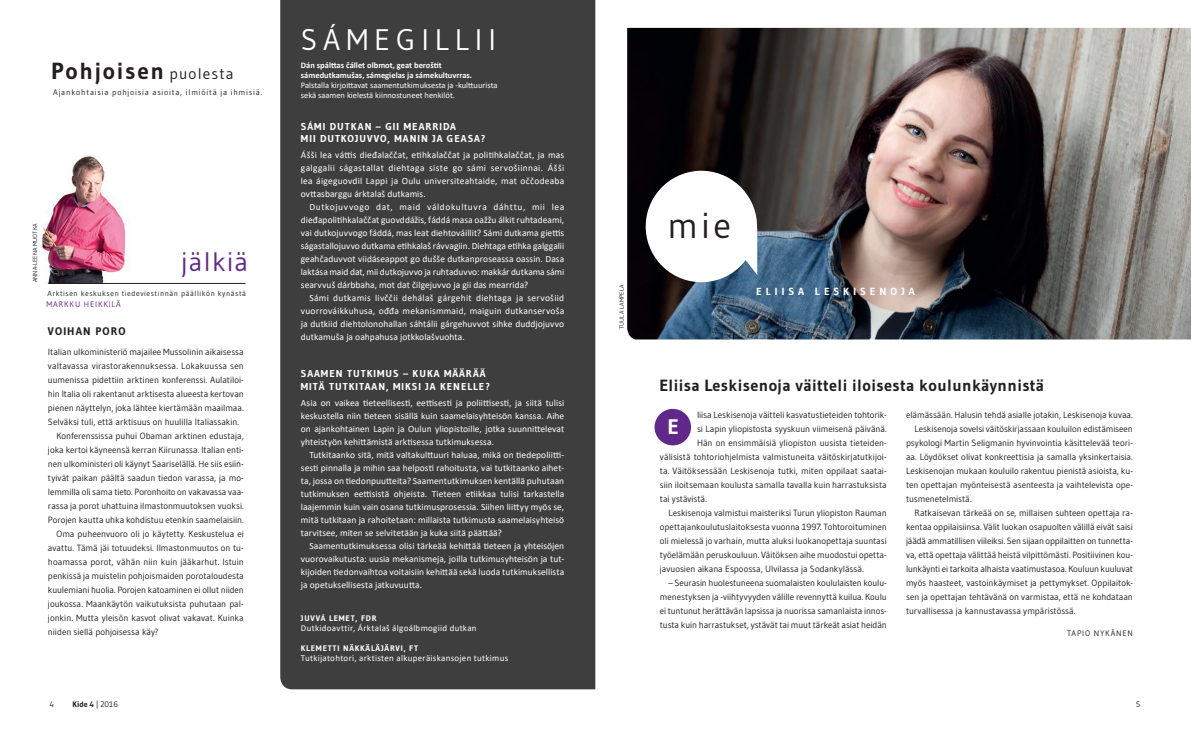
<style>
.page{position:relative;width:1191px;height:735px;background:#fff}
.page>*{position:absolute;margin:0;border:0;box-sizing:border-box;transform-origin:0 0}
.Lyhyet_leipäteksti{font:48.9px "Gudea";color:#fff}
.t1{font:36px "Gudea";color:#231f20}
.t2{font:29.7px "Gudea";letter-spacing:.2em;color:#fff}
.t3{font:26.7px "Gudea";letter-spacing:.05em;color:#602889}
.t4{font:700 23.3px "Gudea";letter-spacing:.075em;color:#231f20}
.t5{font:700 21px "Gudea";color:#fff}
.t6{font:700 16.2px "Gudea";letter-spacing:.025em;color:#231f20}
.t7{font:15.4px "Gudea";letter-spacing:.075em;color:#231f20}
.versaali_otsikko{font:700 11px "Gudea";letter-spacing:.1em;color:#231f20}
.Tekijä_nimi{font:700 10.3px "Gudea";letter-spacing:.395em;color:#fff}
.Lyhyet_otsikko{font:700 10px/12px "Gudea";letter-spacing:.1em;color:#fff}
.Lyhyet_leipäteksti-2{font:9.5px/13px "Calibri";letter-spacing:.005em;color:#fff;text-align:justify}
.Lyhyet_leipäteksti-3{font:9px/14px "Gudea";letter-spacing:-.005em;color:#231f20;text-align:justify}
.Lyhyet_ensileipäteks{font:9px/14px "Gudea";letter-spacing:-.005em;color:#231f20;text-align:justify}
.t8{font:9px "Calibri";letter-spacing:.03em;color:#fff}
.t9{font:8.5px/10px "Calibri";color:#fff}
.t10{font:700 8.5px "Calibri";color:#fff}
.t11{font:8px "Gudea";letter-spacing:.1em;color:#231f20}
.t12{font:700 8px "Gudea";letter-spacing:.1em;color:#fff}
.t13{font:8px "Gudea";letter-spacing:.1em;color:#602889}
.t14{font:700 8px "Gudea";color:#231f20}
.t15{font:7.5px "Gudea";letter-spacing:.075em;color:#231f20}
.t16{font:6px "Gudea";letter-spacing:.02em;color:#231f20}
.s1{font-weight:400}
</style>
<div class="page">
<img style="left:627px;top:28px;width:564px;height:311px">
<div style="left:280px;top:0;width:315px;height:689px;background:#3e3e3f"></div>
<div style="left:654px;top:408px;width:37px;height:37px;background:#602889;border-radius:50%"></div>
<svg style="left:644px;top:169px;width:114px;height:114px"></svg>
<img style="left:41px;top:155px;width:93px;height:128px">
<hr style="left:49px;top:283px;width:196px;height:1px;background:#231f20">
<p class="t4" style="left:51px;top:56px;width:114px">Pohjoisen</p>
<p class="t7" style="left:169px;top:64px;width:66px">puolesta</p>
<p class="t11" style="left:53px;top:87px;width:210px">Ajankohtaisia pohjoisia asioita, ilmiöitä ja ihmisiä.</p>
<p class="t16" style="left:31px;top:282px;width:60px;rotate:-90deg">ANNA-LEENA MUOTKA</p>
<p class="t3" style="left:181px;top:244px;width:68px">jälkiä</p>
<p class="t15" style="left:47px;top:288px;width:200px">Arktisen keskuksen tiedeviestinnän päällikön kynästä</p>
<p class="t13" style="left:46px;top:299px;width:76px">MARKKU HEIKKILÄ</p>
<p class="versaali_otsikko" style="left:48px;top:324px;width:79px">VOIHAN PORO</p>
<p class="Lyhyet_ensileipäteks" style="left:48px;top:344px;width:197px">Italian ulkoministeriö majailee Mussolinin aikaisessa valtavassa virastorakennuksessa. Lokakuussa sen uumenissa pidettiin arktinen konferenssi. Aulatiloi&shy;hin Italia oli rakentanut arktisesta alueesta kertovan pienen näyttelyn, joka lähtee kiertämään maailmaa.<br>Selväksi tuli, että arktisuus on huulilla Italiassakin.</p>
<p class="Lyhyet_leipäteksti-3" style="left:48px;top:428px;width:197px;text-indent:9px">Konferenssissa puhui Obaman arktinen edustaja, joka kertoi käyneensä kerran Kiirunassa. Italian enti&shy;nen ulkoministeri oli käynyt Saariselällä. He siis esiin&shy;tyivät paikan päältä saadun tiedon varassa, ja mo&shy;lemmilla oli sama tieto. Poronhoito on vakavassa vaa&shy;rassa ja porot uhattuina ilmastonmuutoksen vuoksi.<br>Porojen kautta uhka kohdistuu etenkin saamelaisiin.</p>
<p class="Lyhyet_leipäteksti-3" style="left:48px;top:526px;width:197px;text-indent:9px">Oma puheenvuoro oli jo käytetty. Keskustelua ei avattu. Tämä jäi totuudeksi. Ilmastonmuutos on tu&shy;hoamassa porot, vähän niin kuin jääkarhut. Istuin penkissä ja muistelin pohjoismaiden porotaloudesta kuulemiani huolia. Porojen katoaminen ei ollut niiden joukossa. Maankäytön vaikutuksista puhutaan pal&shy;jonkin. Mutta yleisön kasvot olivat vakavat. Kuinka niiden siellä pohjoisessa käy?</p>
<p class="t2" style="left:301px;top:21px;width:197px">SÁMEGILLII</p>
<p class="t10" style="left:301px;top:59px;width:142px">Dán spálttas čállet olbmot, geat beroštit</p>
<p class="t10" style="left:301px;top:69px;width:173px">sámedutkamušas, sámegielas ja sámekultuvrras.</p>
<p class="t9" style="left:301px;top:80px;width:198px">Palstalla kirjoittavat saamentutkimuksesta ja -kulttuurista sekä saamen kielestä kiinnostuneet henkilöt.</p>
<p class="Lyhyet_otsikko" style="left:301px;top:120px;width:186px">SÁMI DUTKAN – GII MEARRIDA<br>MII DUTKOJUVVO, MANIN JA GEASA?</p>
<p class="Lyhyet_leipäteksti-2" style="left:301px;top:148px;width:265px">Ášši lea váttis dieđalaččat, etihkalaččat ja politihkalaččat, ja mas galggalii ságastallat diehtaga siste go sámi servošiinnai. Ášši lea áigeguovdil Lappi ja Oulu universiteahtaide, mat oččodeaba ovttasbarggu árktalaš dutkamis.</p>
<p class="Lyhyet_leipäteksti-2" style="left:301px;top:200px;width:265px;text-indent:9px">Dutkojuvvogo dat, maid váldokultuvra dáhttu, mii lea dieđapolitihkalaččat guovddážis, fáddá masa oažžu álkit ruhtadeami, vai dutkojuvvogo fáddá, mas leat diehtováillit? Sámi dutkama giettis ságastallojuvvo dutkama etihkalaš rávvagiin. Diehtaga etihka galggalii geahčaduvvot viidáseappot go dušše dutkanproseassa oassin. Dasa laktása maid dat, mii dutkojuvvo ja ruhtaduvvo: makkár dutkama sámi searvvuš dárbbaha, mot dat čilgejuvvo ja gii das mearrida?</p>
<p class="Lyhyet_leipäteksti-2" style="left:301px;top:291px;width:265px;text-indent:9px">Sámi dutkamis livččii dehálaš gárgehit diehtaga ja servošiid vuorrováikkuhusa, ođđa mekanismmaid, maiguin dutkanservoša ja dutkiid diehtolonohallan sáhtálii gárgehuvvot sihke duddjojuvvo dutkamuša ja oahpahusa jotkkolašvuohta.</p>
<p class="Lyhyet_otsikko" style="left:301px;top:366px;width:191px;line-height:13.2px">SAAMEN TUTKIMUS – KUKA MÄÄRÄÄ<br>MITÄ TUTKITAAN, MIKSI JA KENELLE?</p>
<p class="Lyhyet_leipäteksti-2" style="left:301px;top:396px;width:265px">Asia on vaikea tieteellisesti, eettisesti ja poliittisesti, ja siitä tulisi keskustella niin tieteen sisällä kuin saamelaisyhteisön kanssa. Aihe on ajankohtainen Lapin ja Oulun yliopistoille, jotka suunnittelevat yhteistyön kehittämistä arktisessa tutkimuksessa.</p>
<p class="Lyhyet_leipäteksti-2" style="left:301px;top:448px;width:265px;text-indent:9px">Tutkitaanko sitä, mitä valtakulttuuri haluaa, mikä on tiedepoliitti&shy;sesti pinnalla ja mihin saa helposti rahoitusta, vai tutkitaanko aihet&shy;ta, jossa on tiedonpuutteita? Saamentutkimuksen kentällä puhutaan tutkimuksen eettisistä ohjeista. Tieteen etiikkaa tulisi tarkastella laajemmin kuin vain osana tutkimusprosessia. Siihen liittyy myös se, mitä tutkitaan ja rahoitetaan: millaista tutkimusta saamelaisyhteisö tarvitsee, miten se selvitetään ja kuka siitä päättää?</p>
<p class="Lyhyet_leipäteksti-2" style="left:301px;top:539px;width:265px;text-indent:9px">Saamentutkimuksessa olisi tärkeää kehittää tieteen ja yhteisöjen vuorovaikutusta: uusia mekanismeja, joilla tutkimusyhteisön ja tut&shy;kijoiden tiedonvaihtoa voitaisiin kehittää sekä luoda tutkimuksellista ja opetuksellisesta jatkuvuutta.</p>
<p class="t12" style="left:301px;top:613px;width:77px">JUVVÁ LEMET, FDR</p>
<p class="t8" style="left:301px;top:621px;width:177px">Dutkidoavttir, Árktalaš álgoálbmogiid dutkan</p>
<p class="t12" style="left:301px;top:643px;width:119px">KLEMETTI NÄKKÄLÄJÄRVI, FT</p>
<p class="t8" style="left:301px;top:651px;width:209px">Tutkijatohtori, arktisten alkuperäiskansojen tutkimus</p>
<p class="t16" style="left:618px;top:328px;width:46px;rotate:-90deg">TUULA LAMPELA</p>
<p class="t1" style="left:667px;top:203px;width:65px">mie</p>
<p class="Tekijä_nimi" style="left:756px;top:284px;width:160px">ELIISA LESKISENOJA</p>
<p class="t6" style="left:659px;top:374px;width:386px">Eliisa Leskisenoja väitteli iloisesta koulunkäynnistä</p>
<p class="Lyhyet_leipäteksti" style="left:667px;top:398px;width:26px">T</p>
<p class="Lyhyet_leipäteksti-3" style="left:697px;top:407px;width:191px">liisa Leskisenoja väitteli kasvatustieteiden tohtorik-</p>
<p class="t5" style="left:667px;top:414px;width:13px">E</p>
<p class="Lyhyet_leipäteksti-3" style="left:697px;top:421px;width:191px">si Lapin yliopistosta syyskuun viimeisenä päivänä.</p>
<p class="Lyhyet_leipäteksti-3" style="left:697px;top:435px;width:191px">Hän on ensimmäisiä yliopiston uusista tieteiden-</p>
<p class="Lyhyet_leipäteksti-3" style="left:660px;top:449px;width:228px">välisistä tohtoriohjelmista valmistuneita väitöskirjatutkijoi-</p>
<p class="Lyhyet_leipäteksti-3" style="left:660px;top:463px;width:228px">ta. Väitöksessään Leskisenoja tutki, miten oppilaat saatai-</p>
<p class="Lyhyet_leipäteksti-3" style="left:660px;top:477px;width:228px">siin iloitsemaan koulusta samalla tavalla kuin harrastuksista</p>
<p class="Lyhyet_leipäteksti-3" style="left:660px;top:491px;width:49px">tai ystävistä.</p>
<p class="Lyhyet_leipäteksti-3" style="left:660px;top:505px;width:228px;text-indent:9px">Leskisenoja valmistui maisteriksi Turun yliopiston Rauman opettajankoulutuslaitoksesta vuonna 1997. Tohtoroituminen oli mielessä jo varhain, mutta aluksi luokanopettaja suuntasi työelämään peruskouluun. Väitöksen aihe muodostui opetta&shy;javuosien aikana Espoossa, Ulvilassa ja Sodankylässä.</p>
<p class="Lyhyet_leipäteksti-3" style="left:660px;top:575px;width:228px;text-indent:9px">– Seurasin huolestuneena suomalaisten koululaisten koulu&shy;menestyksen ja -viihtyvyyden välille revennyttä kuilua. Koulu ei tuntunut herättävän lapsissa ja nuorissa samanlaista innos&shy;tusta kuin harrastukset, ystävät tai muut tärkeät asiat heidän</p>
<p class="Lyhyet_leipäteksti-3" style="left:906px;top:407px;width:228px">elämässään. Halusin tehdä asialle jotakin, Leskisenoja kuvaa.</p>
<p class="Lyhyet_leipäteksti-3" style="left:906px;top:421px;width:228px;text-indent:9px">Leskisenoja sovelsi väitöskirjassaan kouluilon edistämiseen psykologi Martin Seligmanin hyvinvointia käsittelevää teori&shy;aa. Löydökset olivat konkreettisia ja samalla yksinkertaisia.<br>Leskisenojan mukaan kouluilo rakentuu pienistä asioista, ku&shy;ten opettajan myönteisestä asenteesta ja vaihtelevista ope&shy;tusmenetelmistä.</p>
<p class="Lyhyet_leipäteksti-3" style="left:906px;top:505px;width:228px;text-indent:9px">Ratkaisevan tärkeää on se, millaisen suhteen opettaja ra&shy;kentaa oppilaisiinsa. Välit luokan osapuolten välillä eivät saisi jäädä ammatillisen viileiksi. Sen sijaan oppilaitten on tunnetta&shy;va, että opettaja välittää heistä vilpittömästi. Positiivinen kou&shy;lunkäynti ei tarkoita alhaista vaatimustasoa. Kouluun kuuluvat myös haasteet, vastoinkäymiset ja pettymykset. Oppilaitok&shy;sen ja opettajan tehtävänä on varmistaa, että ne kohdataan turvallisessa ja kannustavassa ympäristössä.</p>
<p class="t11" style="left:1067px;top:627px;width:67px">TAPIO NYKÄNEN</p>
<p class="t11" style="left:50px;top:698px;width:6px">4</p>
<p class="t14" style="left:73px;top:698px;width:47px">Kide 4 <span class="s1">| 2016</span></p>
<p class="t11" style="left:1135px;top:698px;width:6px">5</p>
</div>
